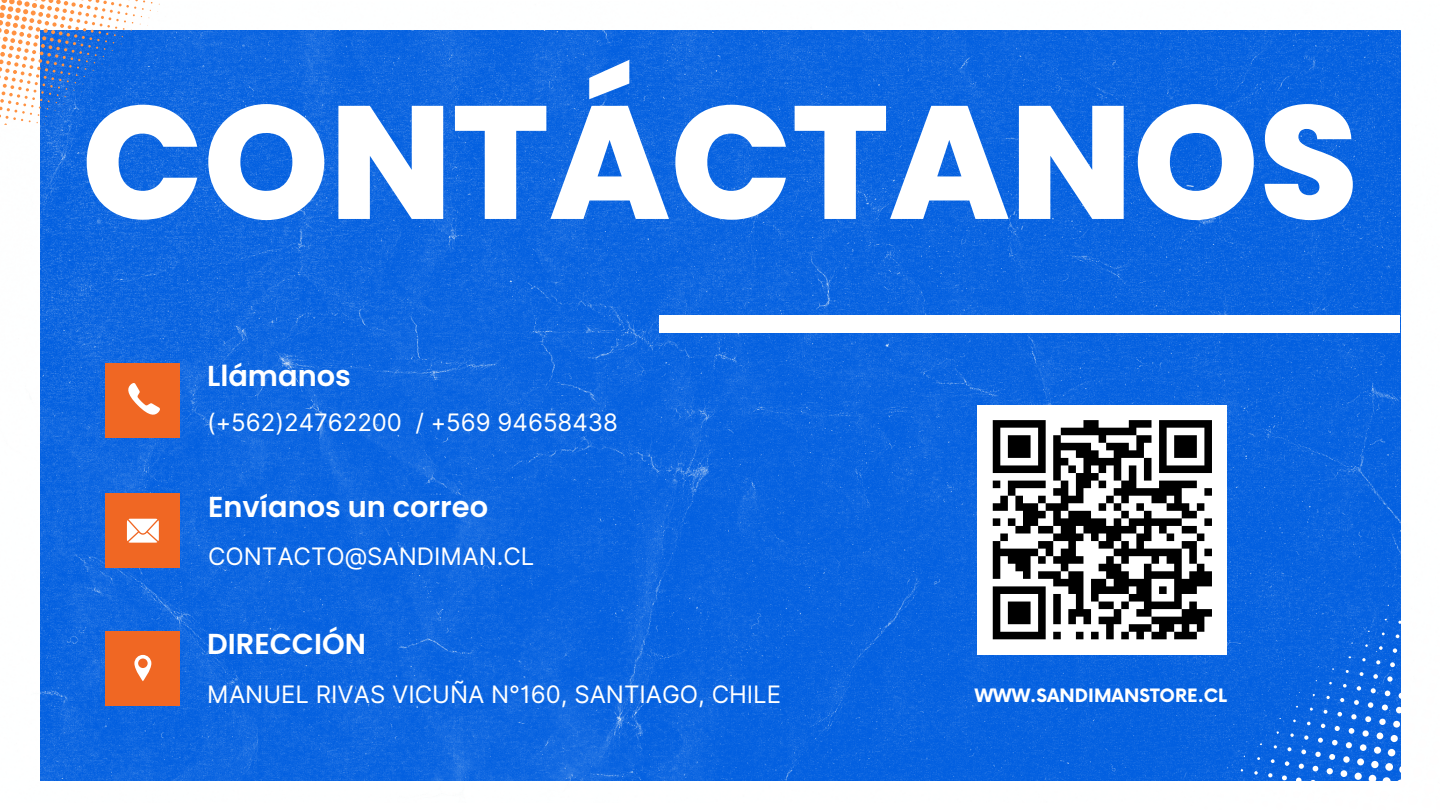
<style>
.page{position:relative;width:1440px;height:810px;background:#fff}
.page>*{position:absolute;margin:0;border:0;box-sizing:border-box;transform-origin:0 0}
.t1{font:800 160.5px "Poppins";color:#fff}
.t2{font:600 28.9px "Poppins";color:#fff}
.t3{font:24px "Inter";color:#fff}
.t4{font:700 18px "Now";color:#fff}
</style>
<div class="page">
<img style="left:40px;top:30px;width:1361px;height:751px">
<div style="left:106px;top:363px;width:74px;height:74px;background:#f06723"></div>
<svg style="left:128px;top:383px;width:32px;height:32px"></svg>
<div style="left:106px;top:493px;width:74px;height:75px;background:#f06723"></div>
<svg style="left:127px;top:519px;width:32px;height:24px"></svg>
<div style="left:106px;top:631px;width:74px;height:74px;background:#f06723"></div>
<svg style="left:134px;top:655px;width:17px;height:26px"></svg>
<div style="left:660px;top:316px;width:740px;height:17px;background:#fff"></div>
<svg style="left:0;top:0;width:160px;height:125px"></svg>
<div style="left:1397px;top:779px;width:8px;height:9px;background:#fffefe;border-radius:50%"></div>
<div style="left:1399px;top:765px;width:8px;height:9px;background:#fffefe;border-radius:50%"></div>
<div style="left:1383px;top:777px;width:8px;height:8px;background:#fffefe;border-radius:50%"></div>
<div style="left:1385px;top:763px;width:8px;height:8px;background:#fffefe;border-radius:50%"></div>
<div style="left:1369px;top:775px;width:7px;height:8px;background:#fffefe;border-radius:50%"></div>
<div style="left:1388px;top:749px;width:7px;height:7px;background:#fffefe;border-radius:50%"></div>
<div style="left:1371px;top:761px;width:8px;height:7px;background:#fffefe;border-radius:50%"></div>
<div style="left:1391px;top:735px;width:7px;height:7px;background:#fffefe;border-radius:50%"></div>
<div style="left:1355px;top:773px;width:7px;height:7px;background:#fffefe;border-radius:50%"></div>
<div style="left:1374px;top:747px;width:7px;height:7px;background:#fffefe;border-radius:50%"></div>
<div style="left:1357px;top:758px;width:7px;height:7px;background:#fffefe;border-radius:50%"></div>
<div style="left:1393px;top:721px;width:7px;height:7px;background:#fffefe;border-radius:50%"></div>
<div style="left:1341px;top:770px;width:6px;height:7px;background:#fffefe;border-radius:50%"></div>
<div style="left:1377px;top:732px;width:6px;height:7px;background:#fffefe;border-radius:50%"></div>
<div style="left:1360px;top:744px;width:7px;height:7px;background:#fffefe;border-radius:50%"></div>
<div style="left:1396px;top:707px;width:7px;height:6px;background:#fffefe;border-radius:50%"></div>
<svg style="left:1343px;top:756px;width:7px;height:7px"></svg>
<div style="left:1379px;top:719px;width:7px;height:6px;background:#fffefe;border-radius:50%"></div>
<svg style="left:1327px;top:768px;width:6px;height:6px"></svg>
<svg style="left:1399px;top:693px;width:2px;height:6px"></svg>
<svg style="left:1362px;top:730px;width:7px;height:7px"></svg>
<svg style="left:1346px;top:742px;width:6px;height:6px"></svg>
<div style="left:1382px;top:704px;width:6px;height:7px;background:#fffefe;border-radius:50%"></div>
<svg style="left:1329px;top:754px;width:6px;height:6px"></svg>
<svg style="left:1365px;top:716px;width:6px;height:6px"></svg>
<svg style="left:1349px;top:728px;width:5px;height:6px"></svg>
<svg style="left:1313px;top:766px;width:5px;height:6px"></svg>
<svg style="left:1385px;top:690px;width:5px;height:6px"></svg>
<svg style="left:1332px;top:740px;width:6px;height:5px"></svg>
<svg style="left:1296px;top:778px;width:6px;height:3px"></svg>
<svg style="left:1368px;top:702px;width:5px;height:6px"></svg>
<svg style="left:1315px;top:752px;width:6px;height:5px"></svg>
<svg style="left:1387px;top:676px;width:6px;height:6px"></svg>
<svg style="left:1351px;top:714px;width:6px;height:5px"></svg>
<svg style="left:1299px;top:764px;width:5px;height:5px"></svg>
<svg style="left:1335px;top:726px;width:5px;height:5px"></svg>
<svg style="left:1371px;top:688px;width:5px;height:5px"></svg>
<svg style="left:1318px;top:738px;width:5px;height:5px"></svg>
<svg style="left:1282px;top:775px;width:5px;height:5px"></svg>
<svg style="left:1354px;top:700px;width:5px;height:5px"></svg>
<svg style="left:1390px;top:662px;width:5px;height:5px"></svg>
<svg style="left:1301px;top:749px;width:5px;height:5px"></svg>
<svg style="left:1337px;top:712px;width:5px;height:5px"></svg>
<svg style="left:1373px;top:674px;width:5px;height:5px"></svg>
<svg style="left:1285px;top:761px;width:4px;height:5px"></svg>
<svg style="left:1393px;top:648px;width:4px;height:5px"></svg>
<svg style="left:1321px;top:724px;width:4px;height:4px"></svg>
<svg style="left:1357px;top:686px;width:4px;height:5px"></svg>
<svg style="left:1268px;top:773px;width:5px;height:4px"></svg>
<svg style="left:1304px;top:735px;width:5px;height:5px"></svg>
<svg style="left:1340px;top:698px;width:4px;height:4px"></svg>
<svg style="left:1376px;top:660px;width:4px;height:4px"></svg>
<svg style="left:1287px;top:747px;width:5px;height:4px"></svg>
<svg style="left:1324px;top:710px;width:4px;height:4px"></svg>
<svg style="left:1360px;top:672px;width:4px;height:4px"></svg>
<svg style="left:1271px;top:759px;width:4px;height:4px"></svg>
<svg style="left:1396px;top:634px;width:3px;height:4px"></svg>
<svg style="left:1307px;top:722px;width:4px;height:3px"></svg>
<svg style="left:1379px;top:646px;width:4px;height:4px"></svg>
<svg style="left:1343px;top:684px;width:4px;height:4px"></svg>
<svg style="left:1254px;top:771px;width:4px;height:4px"></svg>
<svg style="left:1290px;top:733px;width:4px;height:4px"></svg>
<svg style="left:1326px;top:696px;width:4px;height:3px"></svg>
<svg style="left:1362px;top:658px;width:4px;height:3px"></svg>
<div style="left:978px;top:405px;width:249px;height:249px;background:#fff"></div>
<svg style="left:992px;top:420px;width:220px;height:220px"></svg>
<p class="t1" style="left:82px;top:50px;width:1278px">CONTÁCTANOS</p>
<h1 class="t2" style="left:207px;top:356px;width:145px">Llámanos</h1>
<p class="t3" style="left:207px;top:408px;width:412px">(+562)24762200 / +569 94658438</p>
<p class="t2" style="left:208px;top:486px;width:282px">Envíanos un correo</p>
<p class="t3" style="left:208px;top:542px;width:328px">CONTACTO@SANDIMAN.CL</p>
<h3 class="t2" style="left:207px;top:624px;width:160px">DIRECCIÓN</h3>
<h5 class="t3" style="left:207px;top:680px;width:576px">MANUEL RIVAS VICUÑA N°160, SANTIAGO, CHILE</h5>
<h3 class="t4" style="left:975px;top:686px;width:254px">WWW.SANDIMANSTORE.CL</h3>
</div>
